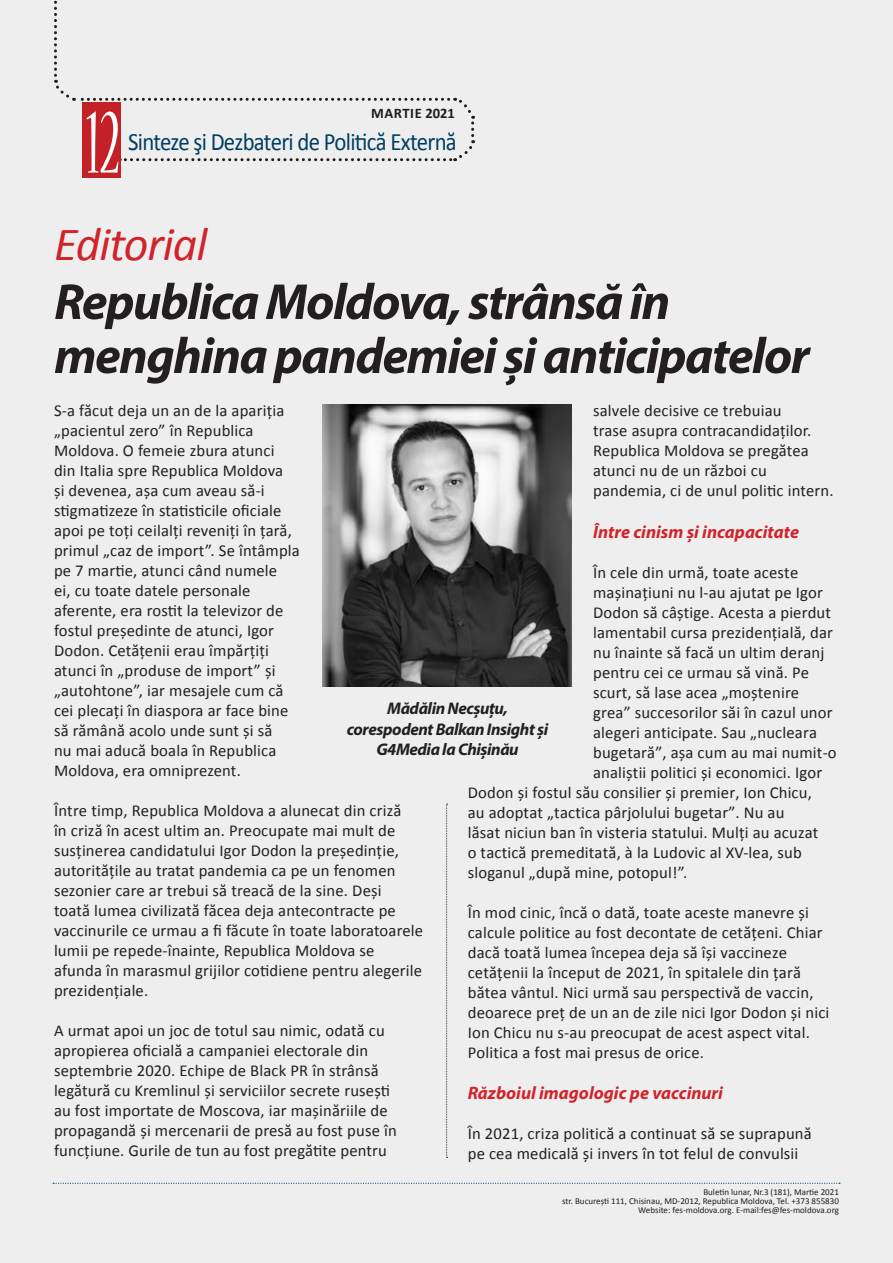
<style>
.page{position:relative;width:893px;height:1263px;background:#eeeeef}
.page>*{position:absolute;margin:0;border:0;box-sizing:border-box;transform-origin:0 0}
.t1{font:condensed 102px "Nueva Std";color:#fff;scale:.6 1}
.texte{font:italic 700 51px/54px "Myriad Pro";letter-spacing:-.03em;color:#231f20}
.texte-2{font:italic 47.85px "Calibri";letter-spacing:-.02em;color:#d1232a}
.t2{font:25.05px "Calibri";letter-spacing:-.03em;color:#014368;scale:.91 1}
.INTERTITLU{font:italic 700 18px "Myriad Pro";color:#d1232a}
.texte-3{font:italic 700 16.95px/20.2px "Myriad Pro";letter-spacing:-.025em;color:#231f20;text-align:center}
.texte-4{font:16.65px/20px "Calibri";letter-spacing:.01em;color:#231f20}
.t3{font:700 14.55px "Calibri";letter-spacing:.035em;color:#231f20}
.t4{font:9px/9px "Calibri";color:#231f20;text-align:right}
</style>
<div class="page">
<svg style="left:446px;top:804px;width:2px;height:354px"></svg>
<img style="left:322px;top:405px;width:249px;height:282px">
<p class="t1" style="left:86px;top:96px;width:57px">12</p>
<p class="t3" style="left:371px;top:104px;width:85px">MARTIE 2021</p>
<h3 class="t2" style="left:128px;top:126px;width:363px">Sinteze şi Dezbateri de Politică Externă</h3>
<p class="texte-2" style="left:54px;top:211px;width:155px">Editorial</p>
<p class="texte" style="left:54px;top:273px;width:757px">Republica Moldova, strânsă în menghina pandemiei și anticipatelor</p>
<p class="texte-4" style="left:54px;top:401px;width:247px">S-a făcut deja un an de la apariția „pacientul zero” în Republica<br>Moldova. O femeie zbura atunci din Italia spre Republica Moldova<br>și devenea, așa cum aveau să-i stigmatizeze în statisticile oficiale apoi pe toți ceilalți reveniți în țară, primul „caz de import”. Se întâmpla pe 7 martie, atunci când numele<br>ei, cu toate datele personale aferente, era rostit la televizor de fostul președinte de atunci, Igor<br>Dodon. Cetățenii erau împărțiți atunci în „produse de import” și „autohtone”, iar mesajele cum că cei plecați în diaspora ar face bine să rămână acolo unde sunt și să<br>nu mai aducă boala în Republica<br>Moldova, era omniprezent.</p>
<p class="texte-4" style="left:54px;top:801px;width:371px">Între timp, Republica Moldova a alunecat din criză<br>în criză în acest ultim an. Preocupate mai mult de susținerea candidatului Igor Dodon la președinție, autoritățile au tratat pandemia ca pe un fenomen sezonier care ar trebui să treacă de la sine. Deși<br>toată lumea civilizată făcea deja antecontracte pe vaccinurile ce urmau a fi făcute în toate laboratoarele lumii pe repede-înainte, Republica Moldova se afunda în marasmul grijilor cotidiene pentru alegerile prezidențiale.</p>
<p class="texte-4" style="left:54px;top:1020px;width:344px">A urmat apoi un joc de totul sau nimic, odată cu apropierea oficială a campaniei electorale din septembrie 2020. Echipe de Black PR în strânsă legătură cu Kremlinul și serviciilor secrete rusești au fost importate de Moscova, iar mașinăriile de propagandă și mercenarii de presă au fost puse în funcțiune. Gurile de tun au fost pregătite pentru</p>
<p class="texte-4" style="left:593px;top:401px;width:242px">salvele decisive ce trebuiau<br>trase asupra contracandidaților.<br>Republica Moldova se pregătea atunci nu de un război cu pandemia, ci de unul politic intern.</p>
<p class="INTERTITLU" style="left:593px;top:520px;width:207px">Între cinism și incapacitate</p>
<p class="texte-4" style="left:593px;top:562px;width:207px">În cele din urmă, toate aceste</p>
<p class="texte-4" style="left:593px;top:582px;width:231px">mașinațiuni nu l-au ajutat pe Igor</p>
<p class="texte-4" style="left:593px;top:602px;width:240px">Dodon să câștige. Acesta a pierdut</p>
<p class="texte-4" style="left:593px;top:622px;width:241px">lamentabil cursa prezidențială, dar</p>
<p class="texte-4" style="left:593px;top:642px;width:233px">nu înainte să facă un ultim deranj</p>
<p class="texte-4" style="left:593px;top:662px;width:218px">pentru cei ce urmau să vină. Pe</p>
<p class="texte-4" style="left:593px;top:682px;width:208px">scurt, să lase acea „moștenire</p>
<p class="texte-4" style="left:593px;top:702px;width:241px">grea” succesorilor săi în cazul unor</p>
<p class="texte-4" style="left:593px;top:722px;width:225px">alegeri anticipate. Sau „nucleara</p>
<p class="texte-4" style="left:593px;top:742px;width:245px">bugetară”, așa cum au mai numit-o</p>
<p class="texte-4" style="left:593px;top:762px;width:231px">analiștii politici și economici. Igor</p>
<p class="texte-4" style="left:468px;top:782px;width:346px">Dodon și fostul său consilier și premier, Ion Chicu,</p>
<p class="texte-4" style="left:468px;top:802px;width:318px">au adoptat „tactica pârjolului bugetar”. Nu au</p>
<p class="texte-4" style="left:468px;top:822px;width:352px">lăsat niciun ban în visteria statului. Mulți au acuzat</p>
<p class="texte-4" style="left:468px;top:842px;width:336px">o tactică premeditată, à la Ludovic al XV-lea, sub</p>
<p class="texte-4" style="left:468px;top:862px;width:221px">sloganul „după mine, potopul!”.</p>
<p class="texte-4" style="left:468px;top:902px;width:363px">În mod cinic, încă o dată, toate aceste manevre și calcule politice au fost decontate de cetățeni. Chiar dacă toată lumea începea deja să își vaccineze cetățenii la început de 2021, în spitalele din țară bătea vântul. Nici urmă sau perspectivă de vaccin, deoarece preț de un an de zile nici Igor Dodon și nici Ion Chicu nu s-au preocupat de acest aspect vital.<br>Politica a fost mai presus de orice.</p>
<p class="INTERTITLU" style="left:468px;top:1081px;width:257px">Războiul imagologic pe vaccinuri</p>
<p class="texte-4" style="left:468px;top:1124px;width:346px">În 2021, criza politică a continuat să se suprapună pe cea medicală și invers în tot felul de convulsii</p>
<p class="texte-3" style="left:387px;top:698px;width:122px">Mădălin Necșuțu,</p>
<p class="texte-3" style="left:347px;top:718px;width:203px">corespodent Balkan Insight și<br>G4Media la Chișinău</p>
<p class="t4" style="left:562px;top:1187px;width:278px">Buletin lunar, Nr.3 (181), Martie 2021<br>str. București 111, Chisinau, MD-2012, Republica Moldova, Tel. +373 855830<br>Website: fes-moldova.org. E-mail:fes@fes-moldova.org</p>
</div>
